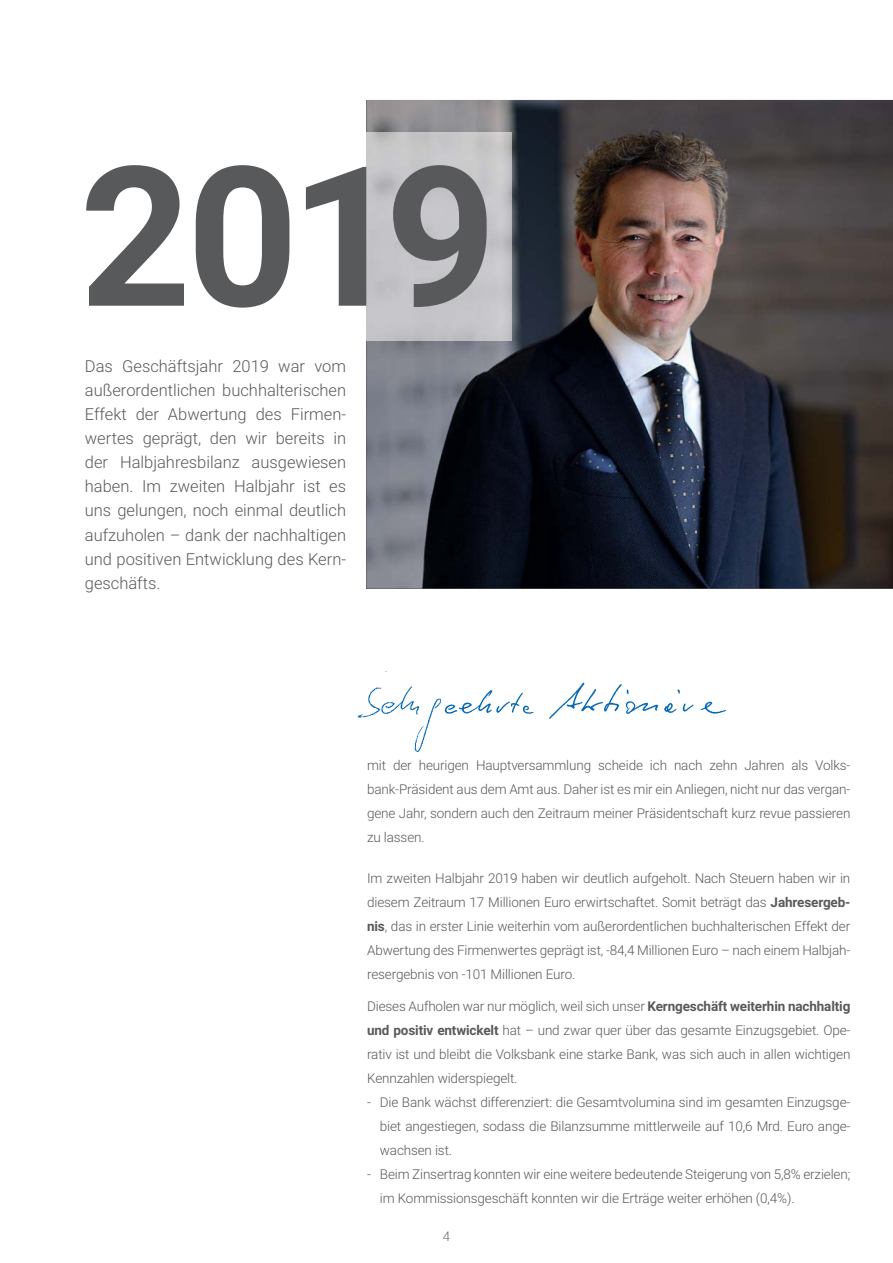
<style>
.page{position:relative;width:893px;height:1263px;background:#fff}
.page>*{position:absolute;margin:0;border:0;box-sizing:border-box;transform-origin:0 0}
.t1{font:700 195px "Roboto";color:#58595b}
.t2{font:300 16.5px/24px "Roboto";color:#58595b;text-align:justify}
.t3{font:300 13.5px/24px "Roboto";letter-spacing:-.01em;color:#58595b;text-align:justify}
.t4{font:300 13.5px "Helvetica";color:#77787b}
.s1{font-weight:700}
</style>
<div class="page">
<img style="left:367px;top:100px;width:526px;height:488px">
<div style="left:367px;top:132px;width:145px;height:209px;background:#c5c4c9"></div>
<img style="left:357px;top:671px;width:369px;height:81px">
<h1 class="t1" style="left:80px;top:125px;width:419px">2019</h1>
<p class="t2" style="left:85px;top:355px;width:263px">Das Geschäftsjahr 2019 war vom außerordentlichen buchhalterischen Effekt der Abwertung des Firmen&shy;wertes geprägt, den wir bereits in der Halbjahresbilanz ausgewiesen haben. Im zweiten Halbjahr ist es uns gelungen, noch einmal deutlich aufzuholen – dank der nachhaltigen und positiven Entwicklung des Kern&shy;geschäfts.</p>
<p class="t3" style="left:367px;top:753px;width:485px">mit der heurigen Hauptversammlung scheide ich nach zehn Jahren als Volks&shy;bank-Präsident aus dem Amt aus. Daher ist es mir ein Anliegen, nicht nur das vergan&shy;gene Jahr, sondern auch den Zeitraum meiner Präsidentschaft kurz revue passieren zu lassen.</p>
<p class="t3" style="left:367px;top:866px;width:485px">Im zweiten Halbjahr 2019 haben wir deutlich aufgeholt. Nach Steuern haben wir in diesem Zeitraum 17 Millionen Euro erwirtschaftet. Somit beträgt das <span class="s1">Jahresergeb&shy;nis</span>, das in erster Linie weiterhin vom außerordentlichen buchhalterischen Effekt der Abwertung des Firmenwertes geprägt ist, -84,4 Millionen Euro – nach einem Halbjah&shy;resergebnis von -101 Millionen Euro.</p>
<p class="t3" style="left:367px;top:995px;width:485px">Dieses Aufholen war nur möglich, weil sich unser <span class="s1">Kerngeschäft weiterhin nachhaltig und positiv entwickelt</span> hat – und zwar quer über das gesamte Einzugsgebiet. Ope&shy;rativ ist und bleibt die Volksbank eine starke Bank, was sich auch in allen wichtigen Kennzahlen widerspiegelt.</p>
<p class="t3" style="left:380px;top:1091px;width:472px;text-indent:-13px">- Die Bank wächst differenziert: die Gesamtvolumina sind im gesamten Einzugsge&shy;biet angestiegen, sodass die Bilanzsumme mittlerweile auf 10,6 Mrd. Euro ange&shy;wachsen ist.</p>
<p class="t3" style="left:380px;top:1163px;width:472px;text-indent:-13px">- Beim Zinsertrag konnten wir eine weitere bedeutende Steigerung von 5,8% erzielen; im Kommissionsgeschäft konnten wir die Erträge weiter erhöhen (0,4%).</p>
<p class="t4" style="left:443px;top:1230px;width:9px">4</p>
</div>
